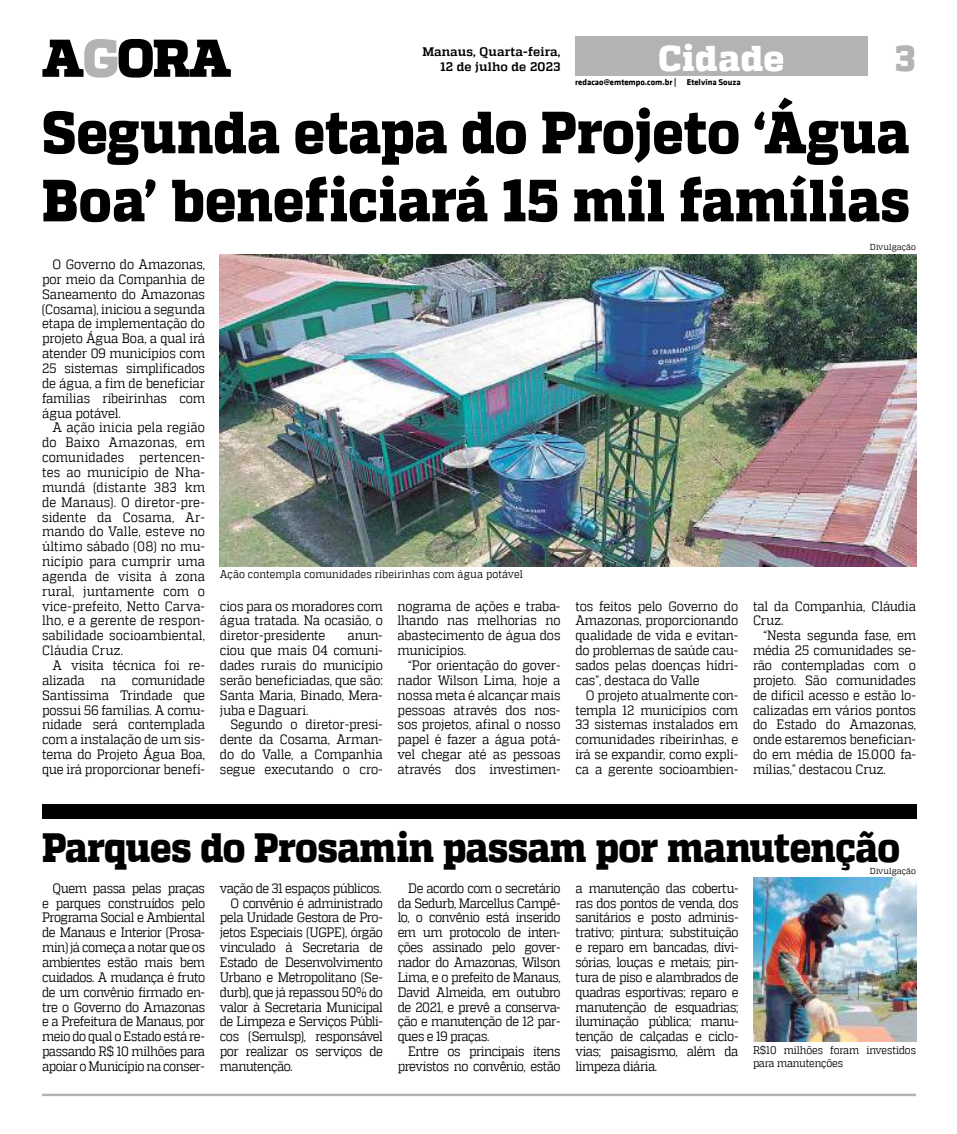
<style>
.page{position:relative;width:957px;height:1134px;background:#fff}
.page>*{position:absolute;margin:0;border:0;box-sizing:border-box;transform-origin:0 0}
.t1{font:800 59.38px/68px "MW Quadon";color:#000;scale:.9 1}
.t2{font:800 40.88px "MW Quadon";letter-spacing:-.015em;color:#000;scale:.9 1}
.t3{font:800 36.62px "MW Quadon";color:#b1b3b5;scale:.95 1}
.t4{font:800 35.75px "MW Quadon";letter-spacing:.01em;color:#fff}
.t5{font:13.62px/14.9px "MW Quadon";letter-spacing:-.025em;color:#000;text-align:justify;scale:.9 1}
.t6{font:13.62px/14.9px "MW Quadon";letter-spacing:-.025em;color:#000;text-align:justify;scale:.89 1}
.t7{font:13.62px "MW Quadon";letter-spacing:-.045em;color:#000;scale:.89 1}
.t8{font:700 12.38px/14.9px "MW Quadon";letter-spacing:.015em;color:#000;text-align:right}
.t9{font:11.12px/12.4px "MW Quadon";color:#000;scale:.9 1}
.t10{font:700 8.62px "MW Klavika Bd";color:#000}
.t11{font:8.62px "MW Quadon";letter-spacing:.005em;color:#000;scale:.95 1}
</style>
<div class="page">
<hr style="left:42px;top:1094px;width:874px;height:2px;background:#b1b3b5">
<svg style="left:42px;top:39px;width:189px;height:39px"></svg>
<div style="left:575px;top:37px;width:292px;height:39px;background:#b1b3b5"></div>
<img style="left:220px;top:254px;width:696px;height:312px">
<div style="left:42px;top:804px;width:874px;height:14px;background:#000"></div>
<img style="left:753px;top:878px;width:163px;height:163px">
<p class="t8" style="left:422px;top:45px;width:140px">Manaus, Quarta-feira,<br>12 de julho de 2023</p>
<h3 class="t4" style="left:658px;top:37px;width:127px">Cidade</h3>
<p class="t10" style="left:575px;top:76px;width:167px">redacao@emtempo.com.br | Etelvina Souza</p>
<h1 class="t1" style="left:42px;top:100px;width:966px">Segunda etapa do Projeto ‘Água<br>Boa’ beneficiará 15 mil famílias</h1>
<p class="t11" style="left:870px;top:242px;width:50px">Divulgação</p>
<h3 class="t3" style="left:895px;top:36px;width:22px">3</h3>
<p class="t5" style="left:42px;top:257px;width:183px;text-indent:10px">O Governo do Amazonas, por meio da Companhia de Saneamento do Amazonas (Cosama), iniciou a segunda etapa de implementação do projeto Água Boa, a qual irá atender 09 municípios com 25 sistemas simplificados de água, a fim de beneficiar famílias ribeirinhas com água potável.</p>
<p class="t5" style="left:42px;top:420px;width:183px;text-indent:10px">A ação inicia pela região do Baixo Amazonas, em comunidades pertencen&shy;tes ao município de Nha&shy;mundá (distante 383 km de Manaus). O diretor-pre&shy;sidente da Cosama, Ar&shy;mando do Valle, esteve no último sábado (08) no mu&shy;nicípio para cumprir uma agenda de visita à zona rural, juntamente com o vice-prefeito, Netto Carva&shy;lho, e a gerente de respon&shy;sabilidade socioambiental, Cláudia Cruz.</p>
<p class="t5" style="left:42px;top:658px;width:183px;text-indent:10px">A visita técnica foi re&shy;alizada na comunidade Santíssima Trindade que possui 56 famílias. A comu&shy;nidade será contemplada com a instalação de um sis&shy;tema do Projeto Água Boa, que irá proporcionar benefí-</p>
<p class="t9" style="left:220px;top:568px;width:338px">Ação contempla comunidades ribeirinhas com água potável</p>
<p class="t5" style="left:220px;top:598px;width:182px">cios para os moradores com água tratada. Na ocasião, o diretor-presidente</p>
<p class="t5" style="left:220px;top:628px;width:182px;text-indent:128px">anun&shy;ciou que mais 04 comuni&shy;dades rurais do município serão beneficiadas, que são:<br>Santa Maria, Binado, Mera&shy;juba e Daguari.</p>
<p class="t5" style="left:220px;top:717px;width:182px;text-indent:10px">Segundo o diretor-presi&shy;dente da Cosama, Arman&shy;do do Valle, a Companhia segue executando o cro-</p>
<p class="t5" style="left:398px;top:598px;width:182px">nograma de ações e traba&shy;lhando nas melhorias no abastecimento de água dos municípios.</p>
<p class="t5" style="left:398px;top:658px;width:182px;text-indent:10px">“Por orientação do gover&shy;nador Wilson Lima, hoje a nossa meta é alcançar mais pessoas através dos nos&shy;sos projetos, afinal o nosso papel é fazer a água potá&shy;vel chegar até as pessoas através dos investimen-</p>
<p class="t5" style="left:575px;top:598px;width:182px">tos feitos pelo Governo do Amazonas, proporcionando qualidade de vida e evitan&shy;do problemas de saúde cau&shy;sados pelas doenças hídri&shy;cas”, destaca do Valle</p>
<p class="t5" style="left:575px;top:687px;width:182px;text-indent:10px">O projeto atualmente con&shy;templa 12 municípios com 33 sistemas instalados em comunidades ribeirinhas, e irá se expandir, como expli&shy;ca a gerente socioambien-</p>
<p class="t5" style="left:753px;top:598px;width:183px">tal da Companhia, Cláudia<br>Cruz.</p>
<p class="t5" style="left:753px;top:628px;width:183px;text-indent:10px">“Nesta segunda fase, em média 25 comunidades se&shy;rão contempladas com o projeto. São comunidades de difícil acesso e estão lo&shy;calizadas em vários pontos do Estado do Amazonas, onde estaremos benefician&shy;do em média de 15.000 fa&shy;mílias,” destacou Cruz.</p>
<h2 class="t2" style="left:42px;top:824px;width:955px">Parques do Prosamin passam por manutenção</h2>
<p class="t6" style="left:42px;top:880px;width:185px;text-indent:10px">Quem passa pelas praças e parques construídos pelo Programa Social e Ambiental de Manaus e Interior (Prosa&shy;min) já começa a notar que os ambientes estão mais bem cuidados. A mudança é fruto de um convênio firmado en&shy;tre o Governo do Amazonas e a Prefeitura de Manaus, por meio do qual o Estado está re&shy;passando R$ 10 milhões para apoiar o Município na conser-</p>
<p class="t6" style="left:220px;top:880px;width:183px">vação de 31 espaços públicos.</p>
<p class="t11" style="left:870px;top:866px;width:50px">Divulgação</p>
<p class="t6" style="left:398px;top:880px;width:185px;text-indent:10px">De acordo com o secretário da Sedurb, Marcellus Campê&shy;lo, o convênio está inserido em um protocolo de inten&shy;ções assinado pelo gover&shy;nador do Amazonas, Wilson Lima, e o prefeito de Manaus, David Almeida, em outubro de 2021, e prevê a conserva&shy;ção e manutenção de 12 par&shy;ques e 19 praças.</p>
<p class="t6" style="left:398px;top:1044px;width:185px;text-align:right">Entre os principais itens previstos no convênio, estão</p>
<p class="t6" style="left:575px;top:880px;width:185px">a manutenção das cobertu&shy;ras dos pontos de venda, dos sanitários e posto adminis&shy;trativo; pintura; substituição e reparo em bancadas, divi&shy;sórias, louças e metais; pin&shy;tura de piso e alambrados de quadras esportivas; reparo e manutenção de esquadrias; iluminação pública; manu&shy;tenção de calçadas e ciclo&shy;vias; paisagismo, além da limpeza diária.</p>
<p class="t6" style="left:230px;top:895px;width:173px">O convênio é administrado</p>
<p class="t6" style="left:220px;top:910px;width:185px">pela Unidade Gestora de Pro-</p>
<p class="t6" style="left:220px;top:925px;width:185px">jetos Especiais (UGPE), órgão</p>
<p class="t6" style="left:220px;top:940px;width:185px">vinculado à Secretaria de</p>
<p class="t6" style="left:220px;top:955px;width:185px">Estado de Desenvolvimento</p>
<p class="t6" style="left:220px;top:969px;width:185px">Urbano e Metropolitano (Se-</p>
<p class="t6" style="left:220px;top:984px;width:185px">durb), que já repassou 50% do</p>
<p class="t6" style="left:220px;top:999px;width:185px">valor à Secretaria Municipal</p>
<p class="t6" style="left:220px;top:1014px;width:185px">de Limpeza e Serviços Públi-</p>
<p class="t7" style="left:220px;top:1029px;width:185px">cos (Semulsp), responsável</p>
<p class="t6" style="left:220px;top:1044px;width:185px">por realizar os serviços de</p>
<p class="t6" style="left:220px;top:1059px;width:83px">manutenção.</p>
<p class="t9" style="left:753px;top:1044px;width:183px">R$10 milhões foram investidos para manutenções</p>
</div>
